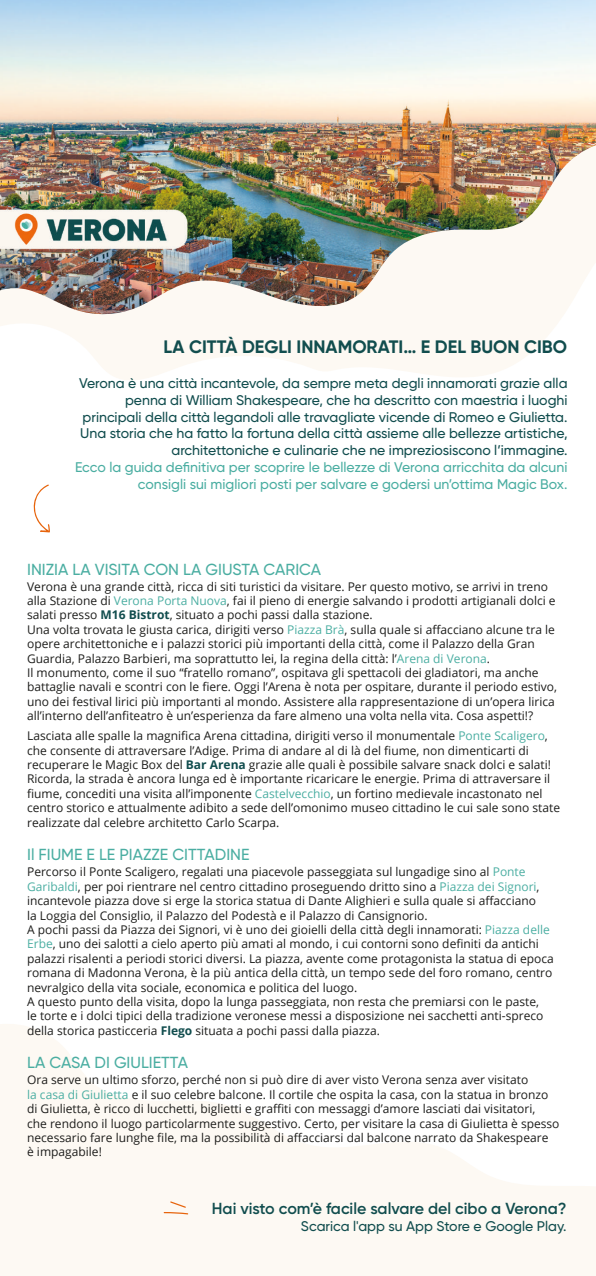
<style>
.page{position:relative;width:596px;height:1276px;background:#fff}
.page>*{position:absolute;margin:0;border:0;box-sizing:border-box;transform-origin:0 0}
.t1{font:700 18px "Gilroy";color:#114d4e}
.t2{font:500 16px "Gilroy";color:#4baea2}
.t3{font:600 16px "Gilroy";color:#114d4e}
.t4{font:500 14px/16.8px "Gilroy";color:#114d4e;text-align:right}
.t5{font:500 14px/16.8px "Gilroy";color:#4baea2;text-align:right}
.t6{font:12px/14.4px "Open Sans";color:#1d1d1b}
.s1{color:#4baea2}
.s2{font-weight:700;color:#114d4e}
</style>
<div class="page">
<svg style="left:0;top:315px;width:563px;height:65px;fill:#fdf9f3"></svg>
<svg style="left:0;top:1024px;width:595px;height:252px;fill:#fdf9f3"></svg>
<img style="left:0;top:0;width:595px;height:315px">
<svg style="left:163px;top:1201px;width:25px;height:13px"></svg>
<svg style="left:33px;top:484px;width:17px;height:48px"></svg>
<h1 class="t1" style="left:163px;top:336px;width:404px">LA CITTÀ DEGLI INNAMORATI… E DEL BUON CIBO</h1>
<p class="t4" style="left:79px;top:375px;width:489px">Verona è una città incantevole, da sempre meta degli innamorati grazie alla penna di William Shakespeare, che ha descritto con maestria i luoghi principali della città legandoli alle travagliate vicende di Romeo e Giulietta.<br>Una storia che ha fatto la fortuna della città assieme alle bellezze artistiche, architettoniche e culinarie che ne impreziosiscono l’immagine.</p>
<p class="t5" style="left:75px;top:459px;width:493px">Ecco la guida definitiva per scoprire le bellezze di Verona arricchita da alcuni consigli sui migliori posti per salvare e godersi un’ottima Magic Box.</p>
<h2 class="t2" style="left:27px;top:560px;width:295px">INIZIA LA VISITA CON LA GIUSTA CARICA</h2>
<p class="t6" style="left:27px;top:580px;width:531px">Verona è una grande città, ricca di siti turistici da visitare. Per questo motivo, se arrivi in treno alla Stazione di <span class="s1">Verona Porta Nuova</span>, fai il pieno di energie salvando i prodotti artigianali dolci e salati presso <span class="s2">M16 Bistrot</span>, situato a pochi passi dalla stazione.<br>Una volta trovata le giusta carica, dirigiti verso <span class="s1">Piazza Brà</span>, sulla quale si affacciano alcune tra le opere architettoniche e i palazzi storici più importanti della città, come il Palazzo della Gran Guardia, Palazzo Barbieri, ma soprattutto lei, la regina della città: l’<span class="s1">Arena di Verona</span>.<br>Il monumento, come il suo “fratello romano”, ospitava gli spettacoli dei gladiatori, ma anche battaglie navali e scontri con le fiere. Oggi l’Arena è nota per ospitare, durante il periodo estivo, uno dei festival lirici più importanti al mondo. Assistere alla rappresentazione di un’opera lirica all’interno dell’anfiteatro è un’esperienza da fare almeno una volta nella vita. Cosa aspetti!?</p>
<p class="t6" style="left:27px;top:728px;width:534px">Lasciata alle spalle la magnifica Arena cittadina, dirigiti verso il monumentale <span class="s1">Ponte Scaligero</span>, che consente di attraversare l’Adige. Prima di andare al di là del fiume, non dimenticarti di recuperare le Magic Box del <span class="s2">Bar Arena</span> grazie alle quali è possibile salvare snack dolci e salati!<br>Ricorda, la strada è ancora lunga ed è importante ricaricare le energie. Prima di attraversare il fiume, concediti una visita all’imponente <span class="s1">Castelvecchio</span>, un fortino medievale incastonato nel centro storico e attualmente adibito a sede dell’omonimo museo cittadino le cui sale sono state realizzate dal celebre architetto Carlo Scarpa.</p>
<h2 class="t2" style="left:27px;top:846px;width:224px">Il FIUME E LE PIAZZE CITTADINE</h2>
<p class="t6" style="left:27px;top:866px;width:528px">Percorso il Ponte Scaligero, regalati una piacevole passeggiata sul lungadige sino al <span class="s1">Ponte Garibaldi</span>, per poi rientrare nel centro cittadino proseguendo dritto sino a <span class="s1">Piazza dei Signori</span>, incantevole piazza dove si erge la storica statua di Dante Alighieri e sulla quale si affacciano<br>la Loggia del Consiglio, il Palazzo del Podestà e il Palazzo di Cansignorio.<br>A pochi passi da Piazza dei Signori, vi è uno dei gioielli della città degli innamorati: <span class="s1">Piazza delle Erbe</span>, uno dei salotti a cielo aperto più amati al mondo, i cui contorni sono definiti da antichi palazzi risalenti a periodi storici diversi. La piazza, avente come protagonista la statua di epoca romana di Madonna Verona, è la più antica della città, un tempo sede del foro romano, centro nevralgico della vita sociale, economica e politica del luogo.<br>A questo punto della visita, dopo la lunga passeggiata, non resta che premiarsi con le paste,<br>le torte e i dolci tipici della tradizione veronese messi a disposizione nei sacchetti anti-spreco della storica pasticceria <span class="s2">Flego</span> situata a pochi passi dalla piazza.</p>
<h2 class="t2" style="left:27px;top:1054px;width:162px">LA CASA DI GIULIETTA</h2>
<p class="t6" style="left:27px;top:1074px;width:533px">Ora serve un ultimo sforzo, perché non si può dire di aver visto Verona senza aver visitato<br><span class="s1">la casa di Giulietta</span> e il suo celebre balcone. Il cortile che ospita la casa, con la statua in bronzo di Giulietta, è ricco di lucchetti, biglietti e graffiti con messaggi d’amore lasciati dai visitatori,<br>che rendono il luogo particolarmente suggestivo. Certo, per visitare la casa di Giulietta è spesso necessario fare lunghe file, ma la possibilità di affacciarsi dal balcone narrato da Shakespeare<br>è impagabile!</p>
<h2 class="t3" style="left:212px;top:1201px;width:356px">Hai visto com’è facile salvare del cibo a Verona?</h2>
<p class="t4" style="left:300px;top:1217px;width:267px">Scarica l'app su App Store e Google Play.</p>
</div>
